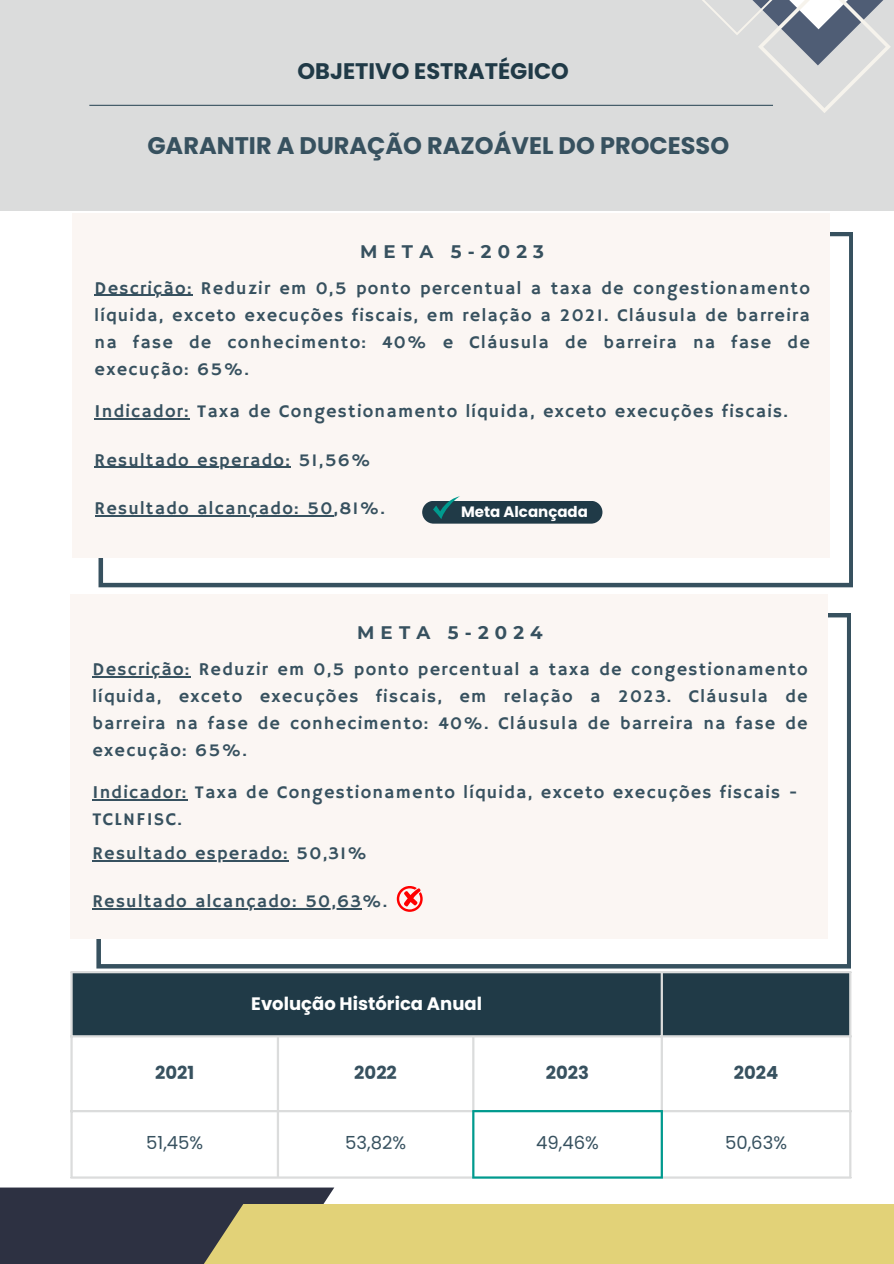
<style>
.page{position:relative;width:894px;height:1264px;background:#fff}
.page>*{position:absolute;margin:0;border:0;box-sizing:border-box;transform-origin:0 0}
.t1{font:700 24px "Poppins";color:#37515f}
.t2{font:700 22.5px "Poppins";color:#203a47}
.t3{font:700 18.15px "Montserrat";letter-spacing:.34em;color:#37515f}
.t4{font:18px/27px "Hammersmith One";letter-spacing:.07em;color:#37515f;text-align:justify}
.t5{font:18px "Poppins";color:#37515f}
.t6{font:700 18px "Poppins";color:#fff}
.t7{font:700 18px "Poppins";color:#37515f}
.t8{font:700 15px "Poppins";color:#fff}
</style>
<div class="page">
<div style="left:0;top:1187px;width:334px;height:76px;background:#2d3142"></div>
<div style="left:174px;top:1203px;width:719px;height:60px;background:#e2d278"></div>
<div style="left:0;top:0;width:893px;height:210px;background:#dbdcdc"></div>
<svg style="left:701px;top:0;width:190px;height:113px"></svg>
<hr style="left:89px;top:105px;width:683px;height:1px;background:#37515f">
<div style="left:73px;top:973px;width:775px;height:62px;background:#203a47"></div>
<hr style="left:70px;top:973px;width:3px;height:203px;background:#dbdcdc">
<hr style="left:277px;top:1037px;width:2px;height:139px;background:#dbdcdc">
<hr style="left:472px;top:1037px;width:2px;height:72px;background:#dbdcdc">
<hr style="left:660px;top:973px;width:2px;height:136px;background:#dbdcdc">
<hr style="left:848px;top:973px;width:3px;height:203px;background:#dbdcdc">
<hr style="left:70px;top:971px;width:781px;height:2px;background:#dbdcdc">
<hr style="left:70px;top:1035px;width:781px;height:2px;background:#dbdcdc">
<hr style="left:70px;top:1109px;width:402px;height:3px;background:#dbdcdc">
<hr style="left:662px;top:1109px;width:189px;height:3px;background:#dbdcdc">
<hr style="left:70px;top:1176px;width:402px;height:2px;background:#dbdcdc">
<hr style="left:662px;top:1176px;width:189px;height:2px;background:#dbdcdc">
<hr style="left:472px;top:1112px;width:2px;height:64px;background:#009a8e">
<hr style="left:660px;top:1112px;width:2px;height:64px;background:#009a8e">
<hr style="left:472px;top:1109px;width:190px;height:3px;background:#009a8e">
<hr style="left:472px;top:1176px;width:190px;height:2px;background:#009a8e">
<svg style="left:98px;top:232px;width:755px;height:355px"></svg>
<div style="left:72px;top:213px;width:758px;height:345px;background:#fbf6f3"></div>
<hr style="left:95px;top:295px;width:98px;height:1px;background:#37515f">
<hr style="left:95px;top:418px;width:95px;height:1px;background:#37515f">
<hr style="left:95px;top:467px;width:196px;height:1px;background:#37515f">
<hr style="left:95px;top:515px;width:238px;height:1px;background:#37515f">
<div style="left:422px;top:501px;width:180px;height:22px;background:#203a47;border-radius:11px"></div>
<svg style="left:433px;top:496px;width:27px;height:23px"></svg>
<svg style="left:96px;top:613px;width:755px;height:355px"></svg>
<div style="left:70px;top:594px;width:758px;height:345px;background:#fbf6f3"></div>
<hr style="left:92px;top:676px;width:99px;height:1px;background:#37515f">
<hr style="left:92px;top:799px;width:96px;height:1px;background:#37515f">
<hr style="left:92px;top:860px;width:197px;height:1px;background:#37515f">
<hr style="left:92px;top:908px;width:270px;height:1px;background:#37515f">
<svg style="left:396px;top:886px;width:26px;height:25px"></svg>
<p class="t2" style="left:297px;top:56px;width:273px">OBJETIVO ESTRATÉGICO</p>
<h1 class="t1" style="left:147px;top:129px;width:583px">GARANTIR A DURAÇÃO RAZOÁVEL DO PROCESSO</h1>
<p class="t3" style="left:360px;top:240px;width:185px">META 5-2023</p>
<p class="t4" style="left:95px;top:275px;width:716px">Descrição: Reduzir em 0,5 ponto percentual a taxa de congestionamento líquida, exceto execuções fiscais, em relação a 2021. Cláusula de barreira na fase de conhecimento: 40% e Cláusula de barreira na fase de execução: 65%.</p>
<p class="t4" style="left:95px;top:399px;width:694px">Indicador: Taxa de Congestionamento líquida, exceto execuções fiscais.</p>
<p class="t4" style="left:95px;top:447px;width:277px">Resultado esperado: 51,56%</p>
<p class="t4" style="left:95px;top:496px;width:292px">Resultado alcançado: 50,81%.</p>
<p class="t8" style="left:461px;top:501px;width:128px">Meta Alcançada</p>
<p class="t3" style="left:357px;top:621px;width:187px">META 5-2024</p>
<p class="t4" style="left:92px;top:656px;width:716px">Descrição: Reduzir em 0,5 ponto percentual a taxa de congestionamento líquida, exceto execuções fiscais, em relação a 2023. Cláusula de barreira na fase de conhecimento: 40%. Cláusula de barreira na fase de execução: 65%.</p>
<p class="t4" style="left:92px;top:780px;width:706px">Indicador: Taxa de Congestionamento líquida, exceto execuções fiscais -<br>TCLNFISC.</p>
<p class="t4" style="left:92px;top:840px;width:276px">Resultado esperado: 50,31%</p>
<p class="t4" style="left:92px;top:889px;width:296px">Resultado alcançado: 50,63%.</p>
<p class="t6" style="left:251px;top:991px;width:232px">Evolução Histórica Anual</p>
<p class="t7" style="left:155px;top:1060px;width:41px">2021</p>
<p class="t7" style="left:354px;top:1060px;width:44px">2022</p>
<p class="t7" style="left:545px;top:1060px;width:45px">2023</p>
<p class="t7" style="left:733px;top:1060px;width:46px">2024</p>
<p class="t5" style="left:146px;top:1130px;width:58px">51,45%</p>
<p class="t5" style="left:345px;top:1130px;width:62px">53,82%</p>
<p class="t5" style="left:536px;top:1130px;width:64px">49,46%</p>
<p class="t5" style="left:724px;top:1130px;width:63px">50,63%</p>
</div>
